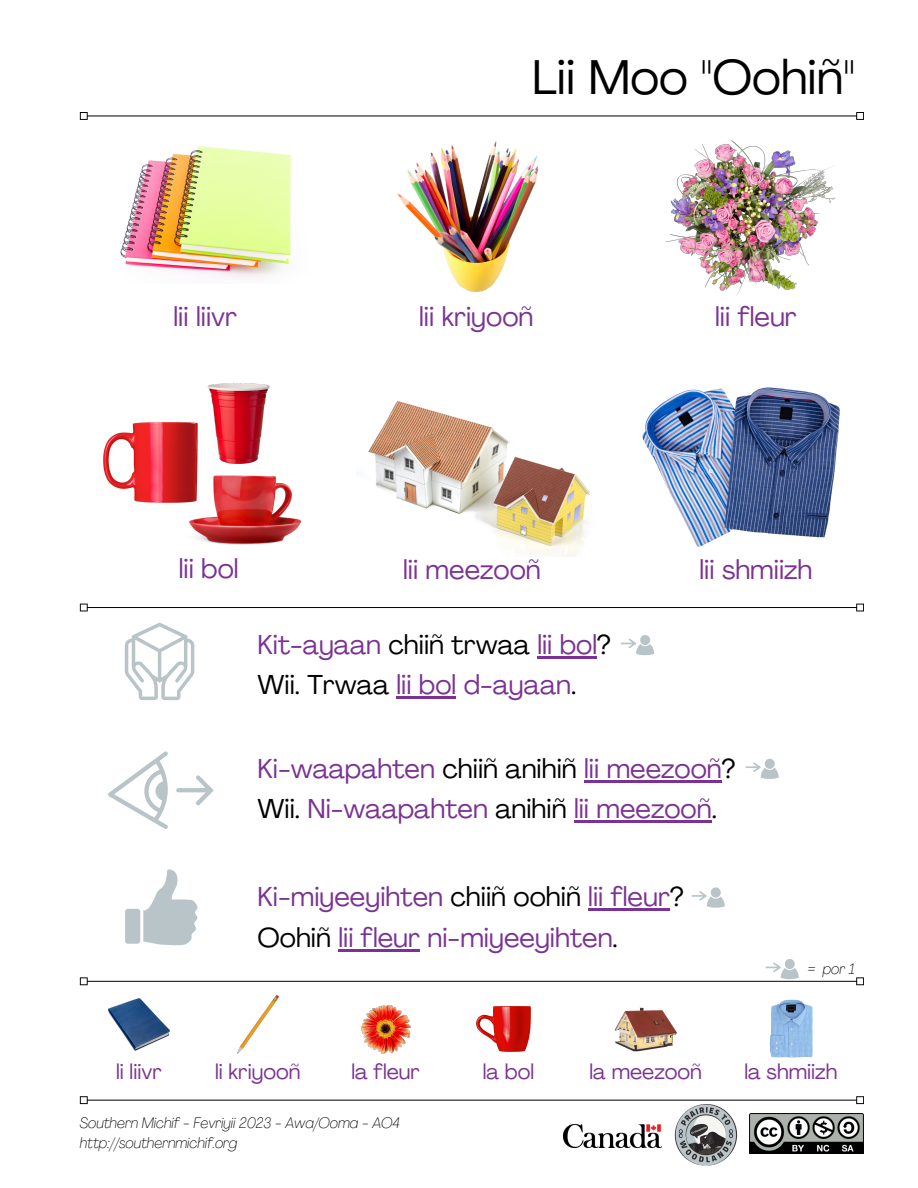
<style>
.page{position:relative;width:918px;height:1188px;background:#fff}
.page>*{position:absolute;margin:0;border:0;box-sizing:border-box;transform-origin:0 0}
.t1{font:48px "Agrandir";color:#000}
.t2{font:27px/40.5px "Agrandir";color:#7b3294}
.t3{font:21.15px "Agrandir";color:#7b3294}
.t4{font:italic 100 15px/20.2px "Agrandir";color:#000}
.s1{color:#000}
</style>
<div class="page">
<svg style="left:80px;top:112px;width:784px;height:8px"></svg>
<svg style="left:80px;top:604px;width:784px;height:7px"></svg>
<img style="left:368px;top:401px;width:222px;height:155px">
<img style="left:642px;top:387px;width:198px;height:160px">
<img style="left:120px;top:146px;width:171px;height:132px">
<img style="left:397px;top:141px;width:142px;height:151px">
<img style="left:665px;top:141px;width:171px;height:155px">
<img style="left:207px;top:383px;width:63px;height:81px">
<img style="left:185px;top:475px;width:117px;height:70px">
<img style="left:103px;top:422px;width:95px;height:80px">
<img style="left:477px;top:1006px;width:54px;height:45px">
<img style="left:614px;top:1007px;width:63px;height:45px">
<img style="left:769px;top:999px;width:44px;height:59px">
<img style="left:361px;top:1005px;width:50px;height:49px">
<img style="left:109px;top:998px;width:61px;height:53px">
<img style="left:238px;top:995px;width:40px;height:58px">
<svg style="left:621px;top:635px;width:33px;height:20px"></svg>
<svg style="left:746px;top:759px;width:33px;height:20px"></svg>
<svg style="left:692px;top:887px;width:33px;height:21px"></svg>
<hr style="left:584px;top:780px;width:138px;height:2px;background:#7b3294">
<hr style="left:574px;top:821px;width:138px;height:2px;background:#7b3294">
<hr style="left:537px;top:656px;width:60px;height:2px;background:#7b3294">
<hr style="left:396px;top:697px;width:60px;height:2px;background:#7b3294">
<hr style="left:588px;top:909px;width:82px;height:2px;background:#7b3294">
<hr style="left:338px;top:949px;width:82px;height:2px;background:#7b3294">
<svg style="left:143px;top:869px;width:55px;height:77px"></svg>
<div style="left:125px;top:909px;width:15px;height:35px;background:#b8c4c8;border-radius:3px"></div>
<svg style="left:108px;top:752px;width:106px;height:77px"></svg>
<svg style="left:125px;top:623px;width:69px;height:77px"></svg>
<svg style="left:80px;top:959px;width:784px;height:26px"></svg>
<svg style="left:80px;top:1096px;width:784px;height:8px"></svg>
<img style="left:674px;top:1103px;width:63px;height:63px">
<img style="left:750px;top:1114px;width:114px;height:39px">
<img style="left:564px;top:1124px;width:97px;height:24px">
<p class="t2" style="left:174px;top:299px;width:65px">lii liivr</p>
<h1 class="t1" style="left:532px;top:58px;width:324px">Lii Moo "Oohiñ"</h1>
<p class="t2" style="left:419px;top:299px;width:116px">lii kriyooñ</p>
<p class="t2" style="left:715px;top:299px;width:83px">lii fleur</p>
<p class="t2" style="left:179px;top:551px;width:61px">lii bol</p>
<p class="t2" style="left:403px;top:552px;width:139px">lii meezooñ</p>
<p class="t2" style="left:257px;top:627px;width:355px">Kit-ayaan <span class="s1">chiiñ trwaa</span> lii bol<span class="s1">?<br>Wii. Trwaa</span> lii bol d-ayaan<span class="s1">.</span></p>
<p class="t2" style="left:700px;top:552px;width:115px">lii shmiizh</p>
<p class="t2" style="left:257px;top:751px;width:480px">Ki-waapahten <span class="s1">chiiñ anihiñ</span> lii meezooñ<span class="s1">?<br>Wii.</span> Ni-waapahten <span class="s1">anihiñ</span> lii meezooñ<span class="s1">.</span></p>
<p class="t2" style="left:257px;top:879px;width:428px">Ki-miyeeyihten <span class="s1">chiiñ oohiñ</span> lii fleur<span class="s1">?<br>Oohiñ</span> lii fleur ni-miyeeyihten<span class="s1">.</span></p>
<p class="t4" style="left:807px;top:960px;width:49px">= por 1</p>
<p class="t3" style="left:116px;top:1063px;width:47px">li liivr</p>
<p class="t3" style="left:215px;top:1063px;width:87px">li kriyooñ</p>
<p class="t3" style="left:351px;top:1063px;width:70px">la fleur</p>
<p class="t3" style="left:483px;top:1063px;width:53px">la bol</p>
<p class="t3" style="left:590px;top:1063px;width:114px">la meezooñ</p>
<p class="t3" style="left:744px;top:1063px;width:95px">la shmiizh</p>
<p class="t4" style="left:80px;top:1114px;width:322px">Southern Michif - Fevriyii 2023 - Awa/Ooma - AO4 http://southernmichif.org</p>
</div>
